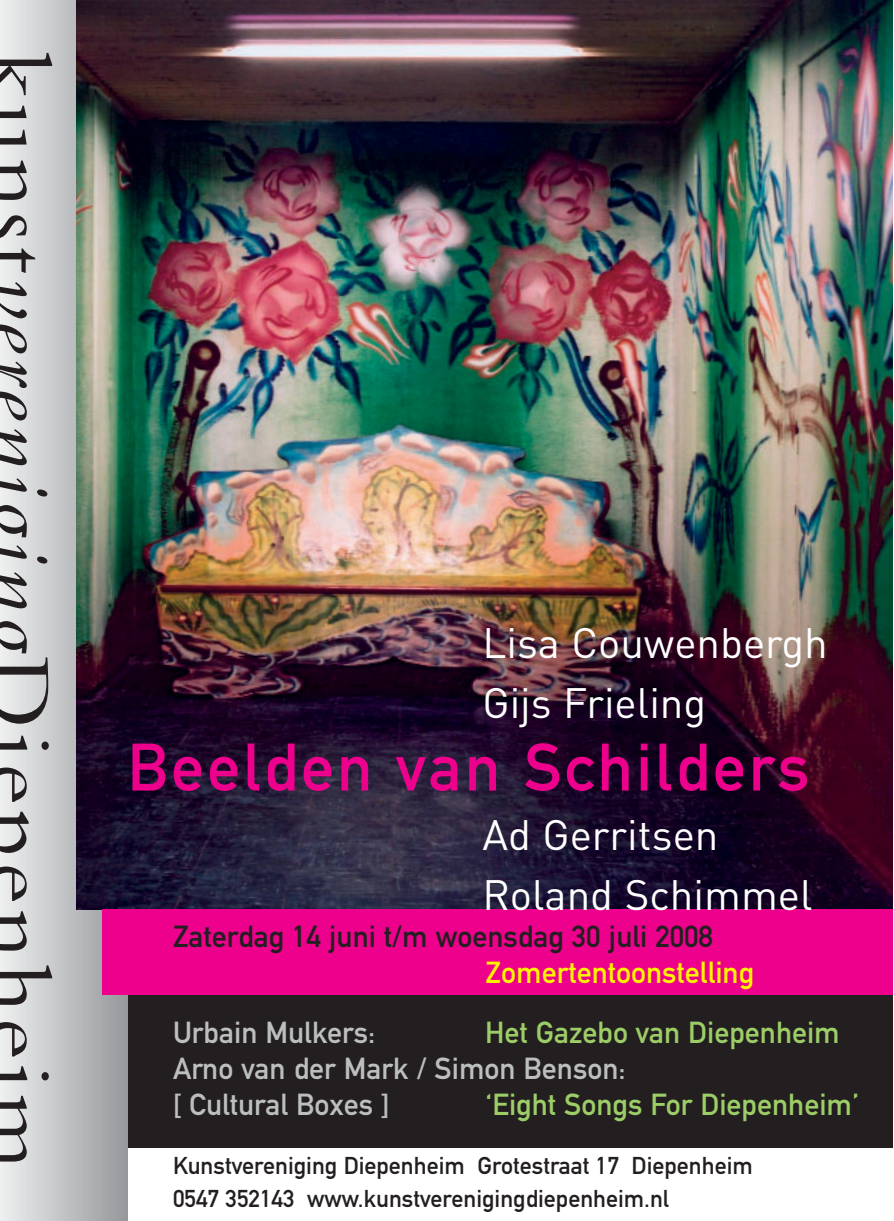
<style>
.page{position:relative;width:894px;height:1221px;background:#fff}
.page>*{position:absolute;margin:0;border:0;box-sizing:border-box;transform-origin:0 0}
.t1{font:96px "Bembo NT";letter-spacing:.045em;color:#231f20}
.t2{font:66px "DIN Mittelschrift";letter-spacing:.05em;color:#ec008c}
.t3{font:42px/60px "DIN";color:#fff}
.t4{font:30px/36px "DIN Mittelschrift";color:#bcbec0}
.t5{font:30px "DIN Mittelschrift";color:#9ccd66}
.t6{font:30px "DIN Mittelschrift";color:#231f20}
.t7{font:30px "DIN Mittelschrift";color:#fff200}
.t8{font:24px/33px "DIN Mittelschrift";color:#231f20}
.s1{font-style:italic}
</style>
<div class="page">
<div style="left:128px;top:995px;width:765px;height:153px;background:#231f20"></div>
<div style="left:0;top:1px;width:128px;height:1220px;background:linear-gradient(to right,#eeeff0,#939699)"></div>
<img style="left:77px;top:1px;width:816px;height:909px">
<div style="left:102px;top:910px;width:791px;height:85px;background:#ec008c"></div>
<h1 class="t1" style="left:53px;top:51px;width:1120px;rotate:90deg">kunst<span class="s1">vereni in</span> Die enheim</h1>
<h3 class="t3" style="left:482px;top:618px;width:347px">Lisa Couwenbergh<br>Gijs Frieling</h3>
<h2 class="t2" style="left:128px;top:744px;width:683px">Beelden van Schilders</h2>
<h3 class="t3" style="left:482px;top:810px;width:332px">Ad Gerritsen<br>Roland Schimmel</h3>
<p class="t6" style="left:173px;top:926px;width:541px">Zaterdag 14 juni t/m woensdag 30 juli 2008</p>
<p class="t7" style="left:486px;top:962px;width:270px">Zomertentoonstelling</p>
<p class="t4" style="left:173px;top:1018px;width:204px">Urbain Mulkers:</p>
<p class="t5" style="left:485px;top:1022px;width:356px">Het Gazebo van Diepenheim</p>
<p class="t4" style="left:173px;top:1054px;width:454px">Arno van der Mark / Simon Benson: [ Cultural Boxes ]</p>
<p class="t5" style="left:485px;top:1094px;width:376px">‘Eight Songs For Diepenheim’</p>
<p class="t8" style="left:173px;top:1151px;width:581px">Kunstvereniging Diepenheim Grotestraat 17 Diepenheim<br>0547 352143 www.kunstverenigingdiepenheim.nl</p>
</div>
